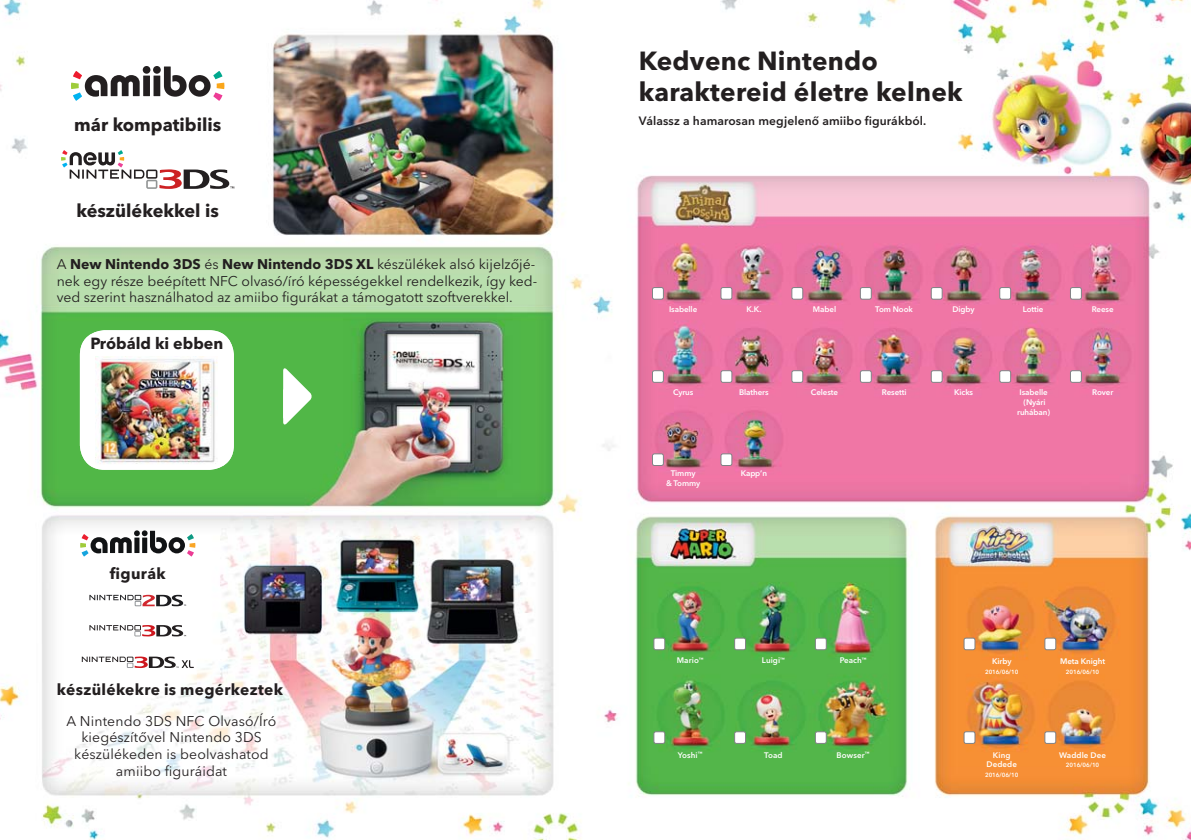
<style>
.page{position:relative;width:1191px;height:840px;background:#fff}
.page>*{position:absolute;margin:0;border:0;box-sizing:border-box;transform-origin:0 0}
.t1{font:700 26px/31.2px "Avenir Next LT Pro";letter-spacing:.01em;color:#231f20}
.t2{font:700 18px "Avenir Next LT Pro";color:#231f20}
.t3{font:700 16px "Avenir Next LT Pro";color:#231f20}
.t4{font:700 15.4px "Avenir Next LT Pro";letter-spacing:.02em;color:#231f20}
.t5{font:14px/16.8px "Avenir Next LT Pro";color:#231f20}
.t6{font:600 12px "Avenir Next LT Pro";letter-spacing:.01em;color:#231f20}
.t7{font:600 8px/9.8px "Avenir Next LT Pro";letter-spacing:-.01em;color:#fff;text-align:center}
.t8{font:600 8px/9.8px "Avenir Next LT Pro";letter-spacing:.01em;color:#fff;text-align:center}
.t9{font:600 6px "Avenir Next LT Pro";letter-spacing:-.01em;color:#fff}
.s1{font-weight:700}
</style>
<div class="page">
<img style="left:0;top:0;width:1191px;height:839px">
<svg style="left:59px;top:0;width:174px;height:130px"></svg>
<svg style="left:283px;top:367px;width:29px;height:58px"></svg>
<div style="left:80px;top:330px;width:154px;height:139px;background:#fff;border-radius:25px"></div>
<img style="left:96px;top:356px;width:122px;height:108px">
<svg style="left:61px;top:150px;width:173px;height:39px"></svg>
<div style="left:652px;top:287px;width:11px;height:12px;background:#fff;border-radius:2px"></div>
<div style="left:652px;top:287px;width:12px;height:12px;border:1px solid #808285;border-radius:2px"></div>
<div style="left:654px;top:637px;width:11px;height:12px;background:#fff;border-radius:2px"></div>
<div style="left:653px;top:637px;width:12px;height:13px;border:1px solid #808285;border-radius:2px"></div>
<div style="left:654px;top:731px;width:11px;height:12px;background:#fff;border-radius:2px"></div>
<div style="left:653px;top:730px;width:12px;height:13px;border:1px solid #808285;border-radius:2px"></div>
<div style="left:652px;top:370px;width:11px;height:12px;background:#fff;border-radius:2px"></div>
<div style="left:652px;top:370px;width:12px;height:12px;border:1px solid #808285;border-radius:2px"></div>
<div style="left:652px;top:453px;width:11px;height:12px;background:#fff;border-radius:2px"></div>
<div style="left:652px;top:453px;width:12px;height:12px;border:1px solid #808285;border-radius:2px"></div>
<div style="left:792px;top:287px;width:10px;height:12px;background:#fff;border-radius:2px"></div>
<div style="left:791px;top:287px;width:12px;height:12px;border:1px solid #808285;border-radius:2px"></div>
<div style="left:815px;top:637px;width:11px;height:12px;background:#fff;border-radius:2px"></div>
<div style="left:815px;top:637px;width:11px;height:13px;border:1px solid #808285;border-radius:2px"></div>
<div style="left:964px;top:637px;width:11px;height:12px;background:#fff;border-radius:2px"></div>
<div style="left:963px;top:637px;width:12px;height:13px;border:1px solid #808285;border-radius:2px"></div>
<div style="left:964px;top:731px;width:11px;height:12px;background:#fff;border-radius:2px"></div>
<div style="left:963px;top:730px;width:12px;height:13px;border:1px solid #808285;border-radius:2px"></div>
<div style="left:1044px;top:637px;width:11px;height:12px;background:#fff;border-radius:2px"></div>
<div style="left:1044px;top:637px;width:12px;height:13px;border:1px solid #808285;border-radius:2px"></div>
<div style="left:1044px;top:731px;width:11px;height:12px;background:#fff;border-radius:2px"></div>
<div style="left:1044px;top:730px;width:12px;height:13px;border:1px solid #808285;border-radius:2px"></div>
<div style="left:815px;top:731px;width:11px;height:12px;background:#fff;border-radius:2px"></div>
<div style="left:815px;top:730px;width:11px;height:13px;border:1px solid #808285;border-radius:2px"></div>
<div style="left:792px;top:370px;width:10px;height:12px;background:#fff;border-radius:2px"></div>
<div style="left:791px;top:370px;width:12px;height:12px;border:1px solid #808285;border-radius:2px"></div>
<div style="left:931px;top:287px;width:11px;height:12px;background:#fff;border-radius:2px"></div>
<div style="left:930px;top:287px;width:12px;height:12px;border:1px solid #808285;border-radius:2px"></div>
<div style="left:931px;top:370px;width:11px;height:12px;background:#fff;border-radius:2px"></div>
<div style="left:930px;top:370px;width:12px;height:12px;border:1px solid #808285;border-radius:2px"></div>
<div style="left:721px;top:287px;width:11px;height:12px;background:#fff;border-radius:2px"></div>
<div style="left:720px;top:287px;width:12px;height:12px;border:1px solid #808285;border-radius:2px"></div>
<div style="left:734px;top:637px;width:11px;height:12px;background:#fff;border-radius:2px"></div>
<div style="left:734px;top:637px;width:12px;height:13px;border:1px solid #808285;border-radius:2px"></div>
<div style="left:734px;top:731px;width:11px;height:12px;background:#fff;border-radius:2px"></div>
<div style="left:734px;top:730px;width:12px;height:13px;border:1px solid #808285;border-radius:2px"></div>
<div style="left:721px;top:370px;width:11px;height:12px;background:#fff;border-radius:2px"></div>
<div style="left:720px;top:370px;width:12px;height:12px;border:1px solid #808285;border-radius:2px"></div>
<div style="left:721px;top:453px;width:11px;height:12px;background:#fff;border-radius:2px"></div>
<div style="left:720px;top:453px;width:12px;height:12px;border:1px solid #808285;border-radius:2px"></div>
<div style="left:860px;top:287px;width:11px;height:12px;background:#fff;border-radius:2px"></div>
<div style="left:860px;top:287px;width:11px;height:12px;border:1px solid #808285;border-radius:2px"></div>
<div style="left:860px;top:370px;width:11px;height:12px;background:#fff;border-radius:2px"></div>
<div style="left:860px;top:370px;width:11px;height:12px;border:1px solid #808285;border-radius:2px"></div>
<div style="left:999px;top:287px;width:11px;height:12px;background:#fff;border-radius:2px"></div>
<div style="left:999px;top:287px;width:12px;height:12px;border:1px solid #808285;border-radius:2px"></div>
<div style="left:999px;top:370px;width:11px;height:12px;background:#fff;border-radius:2px"></div>
<div style="left:999px;top:370px;width:12px;height:12px;border:1px solid #808285;border-radius:2px"></div>
<div style="left:1070px;top:287px;width:11px;height:12px;background:#fff;border-radius:2px"></div>
<div style="left:1070px;top:287px;width:11px;height:12px;border:1px solid #808285;border-radius:2px"></div>
<div style="left:1070px;top:370px;width:11px;height:12px;background:#fff;border-radius:2px"></div>
<div style="left:1070px;top:370px;width:11px;height:12px;border:1px solid #808285;border-radius:2px"></div>
<svg style="left:80px;top:530px;width:115px;height:26px"></svg>
<svg style="left:89px;top:594px;width:97px;height:12px"></svg>
<svg style="left:89px;top:624px;width:97px;height:12px"></svg>
<svg style="left:82px;top:656px;width:112px;height:11px"></svg>
<p class="t2" style="left:74px;top:116px;width:148px">már kompatibilis</p>
<p class="t2" style="left:76px;top:202px;width:144px">készülékekkel is</p>
<p class="t5" style="left:57px;top:257px;width:482px">A <span class="s1">New Nintendo 3DS</span> és <span class="s1">New Nintendo 3DS XL</span> készülékek alsó kijelzőjé&shy;nek egy része beépített NFC olvasó/író képességekkel rendelkezik, így ked&shy;ved szerint használhatod az amiibo figurákat a támogatott szoftverekkel.</p>
<p class="t3" style="left:90px;top:336px;width:134px">Próbáld ki ebben</p>
<p class="t4" style="left:110px;top:566px;width:57px">figurák</p>
<p class="t4" style="left:57px;top:681px;width:228px">készülékekre is megérkeztek</p>
<p class="t5" style="left:67px;top:713px;width:211px;text-align:center">A Nintendo 3DS NFC Olvasó/Író kiegészítővel Nintendo 3DS készülékeden is beolvashatod amiibo figuráidat</p>
<h1 class="t1" style="left:639px;top:46px;width:325px">Kedvenc Nintendo karaktereid életre kelnek</h1>
<p class="t6" style="left:639px;top:116px;width:289px">Válassz a hamarosan megjelenő amiibo figurákból.</p>
<p class="t7" style="left:669px;top:305px;width:30px">Isabelle</p>
<p class="t7" style="left:952px;top:305px;width:24px">Digby</p>
<p class="t7" style="left:746px;top:305px;width:16px">K.K.</p>
<p class="t7" style="left:813px;top:305px;width:25px">Mabel</p>
<p class="t7" style="left:1091px;top:305px;width:23px">Reese</p>
<p class="t7" style="left:875px;top:305px;width:39px">Tom Nook</p>
<p class="t7" style="left:1023px;top:305px;width:22px">Lottie</p>
<p class="t7" style="left:673px;top:388px;width:22px">Cyrus</p>
<p class="t7" style="left:666px;top:468px;width:36px">Timmy<br>&amp; Tommy</p>
<p class="t7" style="left:739px;top:388px;width:31px">Blathers</p>
<p class="t7" style="left:740px;top:468px;width:28px">Kapp’n</p>
<p class="t7" style="left:954px;top:388px;width:21px">Kicks</p>
<p class="t7" style="left:1092px;top:388px;width:23px">Rover</p>
<p class="t7" style="left:811px;top:388px;width:29px">Celeste</p>
<p class="t7" style="left:882px;top:388px;width:26px">Resetti</p>
<p class="t7" style="left:1017px;top:388px;width:34px">Isabelle (Nyári ruhában)</p>
<p class="t7" style="left:677px;top:656px;width:28px">Mario<sup>™</sup></p>
<p class="t7" style="left:762px;top:656px;width:25px">Luigi<sup>™</sup></p>
<p class="t7" style="left:839px;top:656px;width:28px">Peach<sup>™</sup></p>
<p class="t7" style="left:992px;top:656px;width:21px">Kirby</p>
<p class="t9" style="left:985px;top:669px;width:35px">2016/06/10</p>
<p class="t7" style="left:1060px;top:656px;width:47px">Meta Knight</p>
<p class="t9" style="left:1065px;top:669px;width:35px">2016/06/10</p>
<p class="t7" style="left:678px;top:750px;width:26px">Yoshi<sup>™</sup></p>
<p class="t7" style="left:836px;top:750px;width:34px">Bowser<sup>™</sup></p>
<p class="t7" style="left:764px;top:750px;width:20px">Toad</p>
<p class="t8" style="left:986px;top:750px;width:32px">King<br>Dedede</p>
<p class="t9" style="left:985px;top:772px;width:35px">2016/06/10</p>
<p class="t8" style="left:1059px;top:750px;width:49px">Waddle Dee</p>
<p class="t9" style="left:1065px;top:762px;width:35px">2016/06/10</p>
</div>
